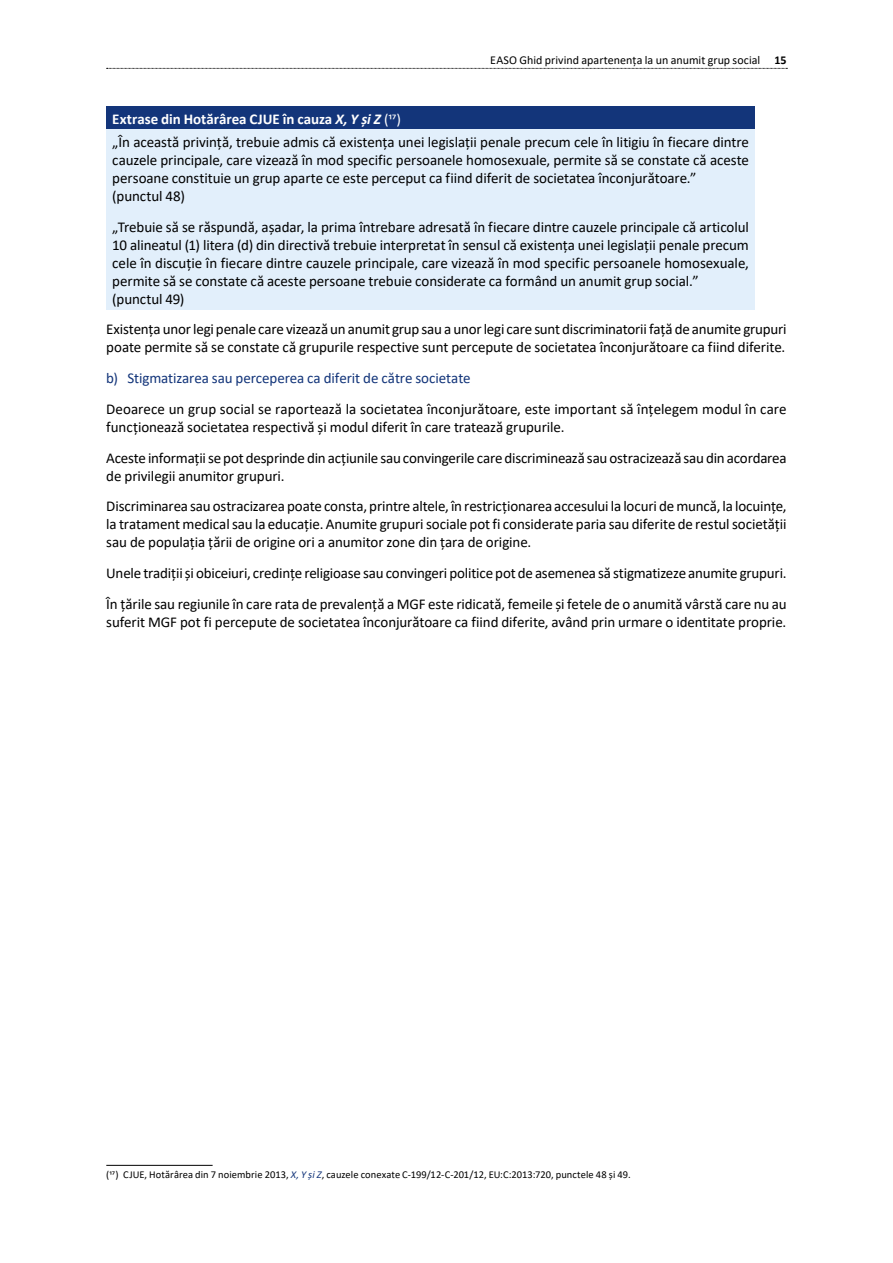
<style>
.page{position:relative;width:893px;height:1263px;background:#fff}
.page>*{position:absolute;margin:0;border:0;box-sizing:border-box;transform-origin:0 0}
.body{font:15px/18px "Calibri";letter-spacing:-.01em;color:#000}
.body_hanging_1{font:15px "Calibri";letter-spacing:-.005em;color:#13357a}
.body-2{font:700 15px "Calibri";color:#fff}
.t1{font:12px "Calibri";color:#000}
.footnote{font:10.5px "Calibri";letter-spacing:.005em;color:#000}
.s1{font-weight:700}
.s2{font-style:italic}
.s3{font-weight:400}
.s4{font-style:italic;color:#13357a}
</style>
<div class="page">
<svg style="left:107px;top:68px;width:680px;height:1px"></svg>
<div style="left:106px;top:106px;width:649px;height:24px;background:#13357a"></div>
<div style="left:106px;top:130px;width:649px;height:180px;background:#e2effb"></div>
<hr style="left:106px;top:1165px;width:107px;height:1px;background:#000">
<p class="t1" style="left:490px;top:51px;width:298px">EASO Ghid privind apartenența la un anumit grup social <span class="s1">15</span></p>
<p class="body-2" style="left:112px;top:108px;width:290px">Extrase din Hotărârea CJUE în cauza <span class="s2">X, Y și Z</span> <span class="s3">(17)</span></p>
<p class="body" style="left:112px;top:132px;width:638px;text-align:justify">„În această privință, trebuie admis că existența unei legislații penale precum cele în litigiu în fiecare dintre cauzele principale, care vizează în mod specific persoanele homosexuale, permite să se constate că aceste persoane constituie un grup aparte ce este perceput ca fiind diferit de societatea înconjurătoare.”</p>
<p class="body" style="left:112px;top:186px;width:74px">(punctul 48)</p>
<p class="body" style="left:112px;top:217px;width:638px;text-align:justify">„Trebuie să se răspundă, așadar, la prima întrebare adresată în fiecare dintre cauzele principale că articolul 10 alineatul (1) litera (d) din directivă trebuie interpretat în sensul că existența unei legislații penale precum cele în discuție în fiecare dintre cauzele principale, care vizează în mod specific persoanele homosexuale, permite să se constate că aceste persoane trebuie considerate ca formând un anumit grup social.”</p>
<p class="body" style="left:112px;top:289px;width:74px">(punctul 49)</p>
<p class="body" style="left:106px;top:320px;width:682px">Existența unor legi penale care vizează un anumit grup sau a unor legi care sunt discriminatorii față de anumite grupuri poate permite să se constate că grupurile respective sunt percepute de societatea înconjurătoare ca fiind diferite.</p>
<p class="body_hanging_1" style="left:106px;top:368px;width:366px">b) Stigmatizarea sau perceperea ca diferit de către societate</p>
<p class="body" style="left:106px;top:399px;width:682px">Deoarece un grup social se raportează la societatea înconjurătoare, este important să înțelegem modul în care funcționează societatea respectivă și modul diferit în care tratează grupurile.</p>
<p class="body" style="left:106px;top:448px;width:682px">Aceste informații se pot desprinde din acțiunile sau convingerile care discriminează sau ostracizează sau din acordarea de privilegii anumitor grupuri.</p>
<p class="body" style="left:106px;top:497px;width:682px;text-align:justify">Discriminarea sau ostracizarea poate consta, printre altele, în restricționarea accesului la locuri de muncă, la locuințe, la tratament medical sau la educație. Anumite grupuri sociale pot fi considerate paria sau diferite de restul societății sau de populația țării de origine ori a anumitor zone din țara de origine.</p>
<p class="body" style="left:106px;top:564px;width:682px">Unele tradiții și obiceiuri, credințe religioase sau convingeri politice pot de asemenea să stigmatizeze anumite grupuri.</p>
<p class="body" style="left:106px;top:594px;width:682px">În țările sau regiunile în care rata de prevalență a MGF este ridicată, femeile și fetele de o anumită vârstă care nu au suferit MGF pot fi percepute de societatea înconjurătoare ca fiind diferite, având prin urmare o identitate proprie.</p>
<p class="footnote" style="left:106px;top:1167px;width:526px">(17) CJUE, Hotărârea din 7 noiembrie 2013, <span class="s4">X, Y și Z</span>, cauzele conexate C-199/12-C-201/12, EU:C:2013:720, punctele 48 și 49.</p>
</div>
